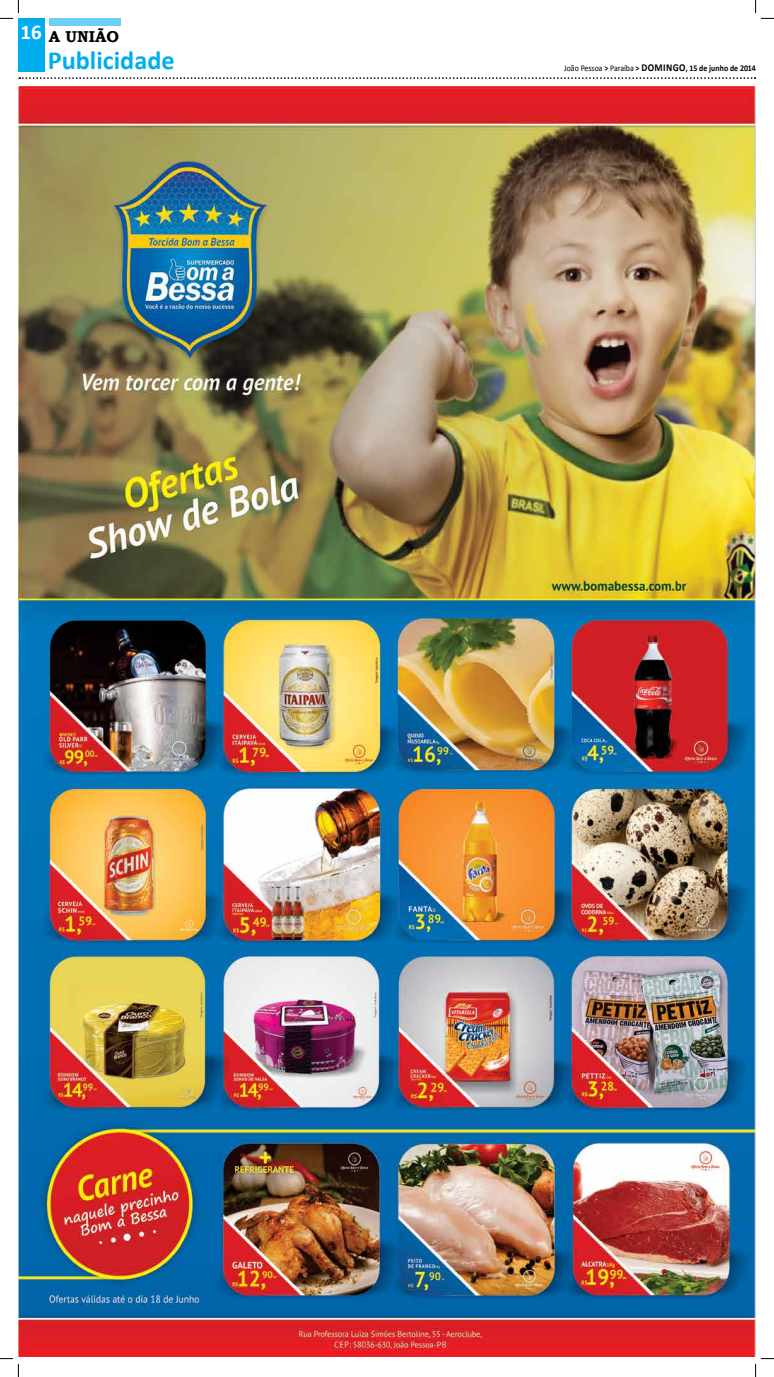
<style>
.page{position:relative;width:774px;height:1377px;background:#fff}
.page>*{position:absolute;margin:0;border:0;box-sizing:border-box;transform-origin:0 0}
.t1{font:700 26.25px "Calibri";color:#00aeef}
.t2{font:700 15.75px "Bookman Old Style";color:#000}
.t3{font:700 8.75px "Calibri";color:#000;scale:.9 1}
.s1{font-weight:400}
.s2{font-size:10.5px}
</style>
<div class="page">
<img style="left:18px;top:87px;width:737px;height:1269px">
<div style="left:19px;top:19px;width:26px;height:53px;background:#00aeef"></div>
<div style="left:49px;top:18px;width:71px;height:8px;background:#6dcff6"></div>
<svg style="left:19px;top:77px;width:736px;height:2px"></svg>
<svg style="left:0;top:0;width:19px;height:19px"></svg>
<svg style="left:0;top:1358px;width:19px;height:18px"></svg>
<svg style="left:755px;top:0;width:18px;height:19px"></svg>
<svg style="left:755px;top:1358px;width:18px;height:18px"></svg>
<h2 class="t2" style="left:20px;top:25px;width:100px"><sup>16</sup> A UNIÃO</h2>
<h1 class="t1" style="left:48px;top:44px;width:128px">Publicidade</h1>
<p class="t3" style="left:564px;top:63px;width:214px"><span class="s1">João Pessoa</span> &gt; <span class="s1">Paraíba</span> &gt; <span class="s2">domingo</span>, 15 de junho de 2014</p>
</div>
